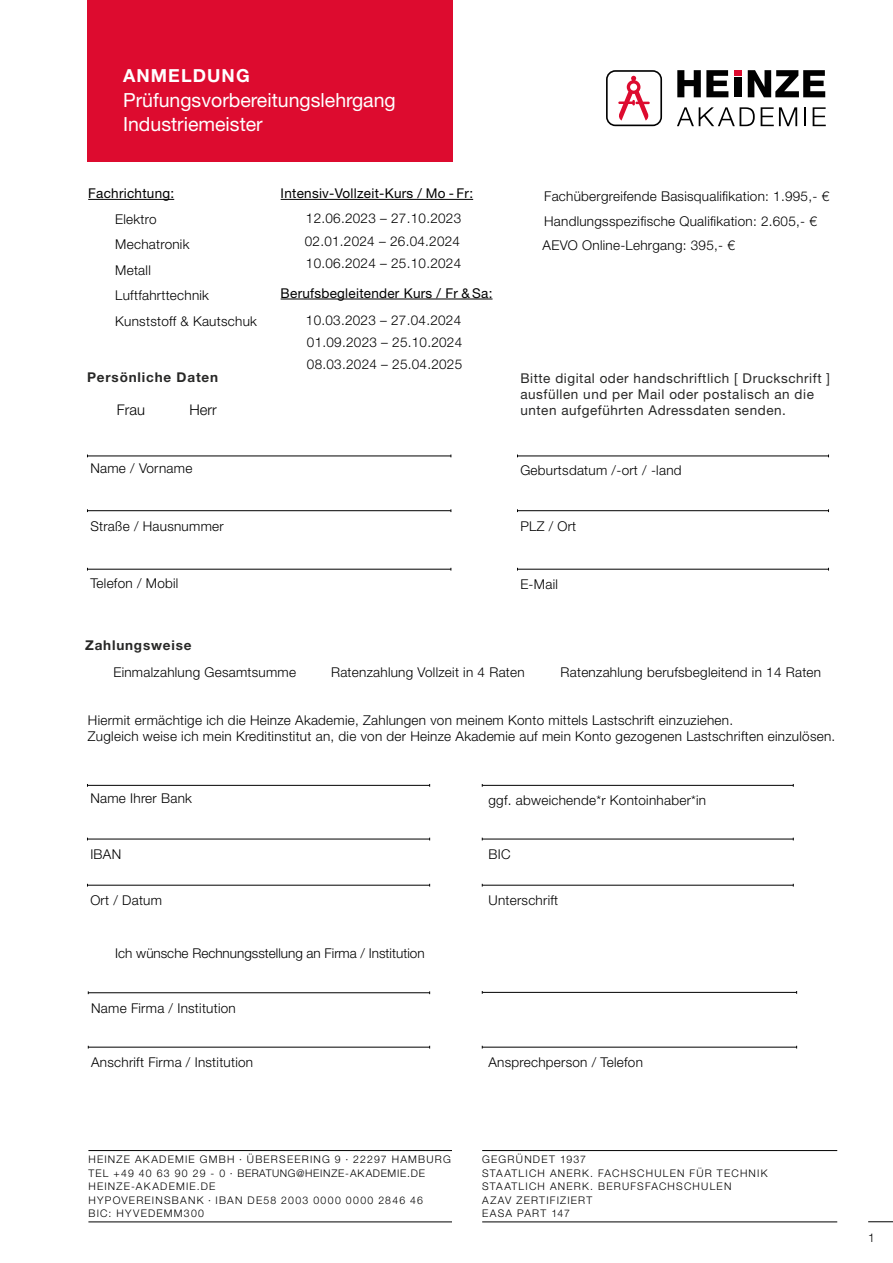
<style>
.page{position:relative;width:893px;height:1263px;background:#fff}
.page>*{position:absolute;margin:0;border:0;box-sizing:border-box;transform-origin:0 0}
.t1{font:19.5px/23.4px "Helvetica Neue LT Pro";color:#fff}
.t2{font:700 18px "Helvetica Neue LT Pro";letter-spacing:.06em;color:#fff}
.t3{font:300 14.7px "Helvetica Neue LT Pro";color:#000}
.t4{font:300 13.5px/25.7px "Helvetica Neue LT Pro";letter-spacing:.02em;color:#000}
.t5{font:13.5px/16.2px "Helvetica Neue LT Pro";letter-spacing:.04em;color:#282827}
.t6{font:13.5px "Helvetica Neue LT Pro";letter-spacing:.02em;color:#000}
.t7{font:300 13.5px "Helvetica Neue LT Pro";color:#000}
.t8{font:700 13.5px "Helvetica Neue LT Pro";letter-spacing:.06em;color:#282827}
.t9{font:300 12px "Helvetica Neue LT Pro";color:#000}
.t10{font:300 10.5px/13.5px "Helvetica Neue LT Pro";letter-spacing:.115em;color:#000}
</style>
<div class="page">
<div style="left:87px;top:0;width:366px;height:162px;background:#dd0b2f"></div>
<hr style="left:482px;top:1150px;width:355px;height:1px;background:#000">
<hr style="left:482px;top:1221px;width:355px;height:1px;background:#000">
<hr style="left:88px;top:1150px;width:364px;height:1px;background:#000">
<hr style="left:88px;top:1221px;width:364px;height:1px;background:#000">
<hr style="left:517px;top:456px;width:311px;height:1px;background:#000">
<hr style="left:517px;top:510px;width:311px;height:1px;background:#000">
<hr style="left:517px;top:569px;width:311px;height:1px;background:#000">
<hr style="left:87px;top:456px;width:364px;height:1px;background:#000">
<hr style="left:87px;top:510px;width:364px;height:1px;background:#000">
<hr style="left:87px;top:569px;width:364px;height:1px;background:#000">
<hr style="left:88px;top:199px;width:86px;height:1px;background:#000">
<hr style="left:281px;top:199px;width:192px;height:1px;background:#000">
<hr style="left:281px;top:299px;width:212px;height:1px;background:#000">
<hr style="left:482px;top:785px;width:311px;height:1px;background:#000">
<hr style="left:482px;top:839px;width:311px;height:1px;background:#000">
<hr style="left:482px;top:885px;width:311px;height:1px;background:#000">
<hr style="left:88px;top:1047px;width:342px;height:1px;background:#000">
<hr style="left:482px;top:992px;width:315px;height:1px;background:#000">
<hr style="left:87px;top:785px;width:343px;height:1px;background:#000">
<hr style="left:87px;top:839px;width:343px;height:1px;background:#000">
<hr style="left:87px;top:885px;width:343px;height:1px;background:#000">
<hr style="left:88px;top:992px;width:342px;height:1px;background:#000">
<hr style="left:482px;top:1047px;width:315px;height:1px;background:#000">
<svg style="left:868px;top:1221px;width:25px;height:1px"></svg>
<svg style="left:677px;top:107px;width:78px;height:19px"></svg>
<svg style="left:761px;top:107px;width:36px;height:19px"></svg>
<svg style="left:804px;top:107px;width:2px;height:19px"></svg>
<svg style="left:813px;top:107px;width:13px;height:19px"></svg>
<svg style="left:677px;top:70px;width:51px;height:27px"></svg>
<div style="left:735px;top:78px;width:7px;height:19px;background:#000"></div>
<svg style="left:748px;top:70px;width:77px;height:27px"></svg>
<div style="left:734px;top:70px;width:8px;height:6px;background:#dd0b2f"></div>
<svg style="left:606px;top:70px;width:56px;height:56px"></svg>
<h2 class="t2" style="left:123px;top:64px;width:128px">ANMELDUNG</h2>
<h1 class="t1" style="left:123px;top:89px;width:274px">Prüfungsvorbereitungslehrgang<br>Industriemeister</h1>
<p class="t6" style="left:88px;top:185px;width:88px">Fachrichtung:</p>
<p class="t6" style="left:281px;top:185px;width:194px">Intensiv-Vollzeit-Kurs / Mo - Fr:</p>
<p class="t4" style="left:115px;top:206px;width:143px">Elektro<br>Mechatronik<br>Metall<br>Luftfahrttechnik<br>Kunststoff &amp; Kautschuk</p>
<p class="t4" style="left:306px;top:205px;width:157px">12.06.2023 – 27.10.2023</p>
<p class="t4" style="left:305px;top:230px;width:158px;line-height:22.4px">02.01.2024 – 26.04.2024<br>10.06.2024 – 25.10.2024</p>
<p class="t6" style="left:281px;top:285px;width:213px">Berufsbegleitender Kurs / Fr &amp; Sa:</p>
<p class="t4" style="left:306px;top:309px;width:158px;line-height:21.9px;text-align:justify">10.03.2023 – 27.04.2024<br>01.09.2023 – 25.10.2024<br>08.03.2024 – 25.04.2025</p>
<p class="t8" style="left:87px;top:369px;width:132px">Persönliche Daten</p>
<p class="t3" style="left:117px;top:401px;width:30px">Frau</p>
<p class="t3" style="left:190px;top:401px;width:29px">Herr</p>
<p class="t4" style="left:90px;top:455px;width:104px">Name / Vorname</p>
<p class="t4" style="left:90px;top:513px;width:135px">Straße / Hausnummer</p>
<p class="t4" style="left:90px;top:571px;width:90px">Telefon / Mobil</p>
<p class="t8" style="left:85px;top:636px;width:108px">Zahlungsweise</p>
<p class="t4" style="left:543px;top:184px;width:288px;line-height:24.3px">Fachübergreifende Basisqualifikation: 1.995,- €<br>Handlungsspezifische Qualifikation: 2.605,- €<br>AEVO Online-Lehrgang: 395,- €</p>
<p class="t5" style="left:520px;top:370px;width:311px">Bitte digital oder handschriftlich [ Druckschrift ] ausfüllen und per Mail oder postalisch an die unten aufgeführten Adressdaten senden.</p>
<p class="t4" style="left:520px;top:457px;width:163px">Geburtsdatum /-ort / -land</p>
<p class="t4" style="left:520px;top:513px;width:57px">PLZ / Ort</p>
<p class="t4" style="left:520px;top:571px;width:39px">E-Mail</p>
<p class="t4" style="left:113px;top:659px;width:184px">Einmalzahlung Gesamtsumme</p>
<p class="t4" style="left:331px;top:659px;width:195px">Ratenzahlung Vollzeit in 4 Raten</p>
<p class="t4" style="left:560px;top:659px;width:262px">Ratenzahlung berufsbegleitend in 14 Raten</p>
<p class="t4" style="left:88px;top:711px;width:749px;line-height:16.5px">Hiermit ermächtige ich die Heinze Akademie, Zahlungen von meinem Konto mittels Lastschrift einzuziehen.<br>Zugleich weise ich mein Kreditinstitut an, die von der Heinze Akademie auf mein Konto gezogenen Lastschriften einzulösen.</p>
<p class="t4" style="left:90px;top:785px;width:103px">Name Ihrer Bank</p>
<p class="t4" style="left:488px;top:787px;width:219px">ggf. abweichende*r Kontoinhaber*in</p>
<p class="t4" style="left:90px;top:841px;width:32px">IBAN</p>
<p class="t4" style="left:90px;top:887px;width:73px">Ort / Datum</p>
<p class="t7" style="left:115px;top:945px;width:311px">Ich wünsche Rechnungsstellung an Firma / Institution</p>
<p class="t4" style="left:91px;top:994px;width:146px">Name Firma / Institution</p>
<p class="t4" style="left:91px;top:1049px;width:164px">Anschrift Firma / Institution</p>
<p class="t4" style="left:488px;top:841px;width:24px">BIC</p>
<p class="t4" style="left:488px;top:887px;width:71px">Unterschrift</p>
<p class="t4" style="left:488px;top:1049px;width:156px">Ansprechperson / Telefon</p>
<p class="t10" style="left:88px;top:1152px;width:364px">HEINZE AKADEMIE GMBH · ÜBERSEERING 9 · 22297 HAMBURG TEL +49 40 63 90 29 - 0 · BERATUNG@HEINZE-AKADEMIE.DE HEINZE-AKADEMIE.DE<br>HYPOVEREINSBANK · IBAN DE58 2003 0000 0000 2846 46<br>BIC: HYVEDEMM300</p>
<p class="t10" style="left:482px;top:1152px;width:287px">GEGRÜNDET 1937<br>STAATLICH ANERK. FACHSCHULEN FÜR TECHNIK<br>STAATLICH ANERK. BERUFSFACHSCHULEN<br>AZAV ZERTIFIZIERT<br>EASA PART 147</p>
<p class="t9" style="left:868px;top:1230px;width:8px">1</p>
</div>
